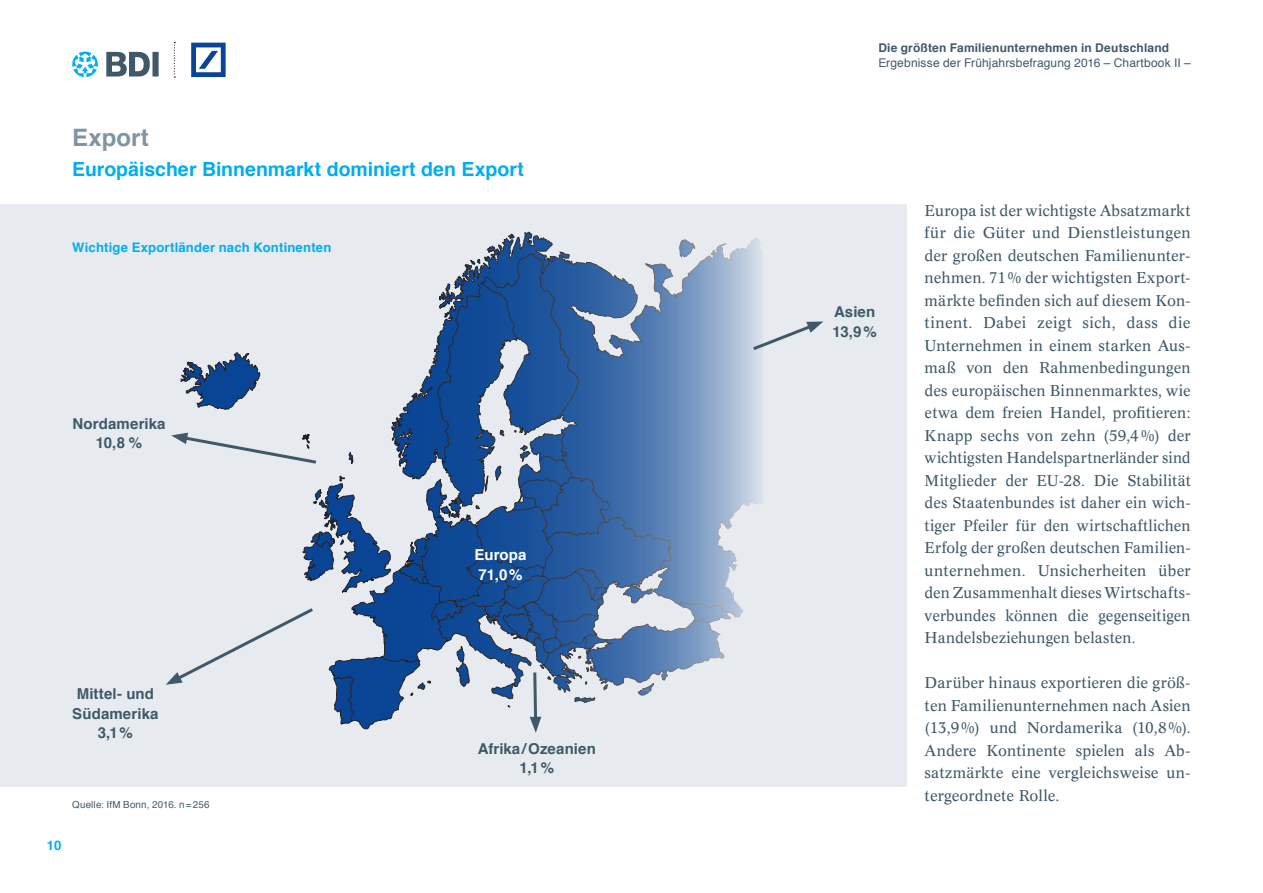
<style>
.page{position:relative;width:1263px;height:893px;background:#fff}
.page>*{position:absolute;margin:0;border:0;box-sizing:border-box;transform-origin:0 0}
.t1{font:700 24px "Helvetica";color:#8094a1}
.t2{font:700 19.5px "Helvetica";color:#00aeef}
.t3{font:15.3px/22.5px "Concorde BQ";letter-spacing:.005em;color:#405968;text-align:justify}
.t4{font:700 15px/19.5px "Helvetica";letter-spacing:.005em;color:#405968;text-align:center}
.t5{font:700 15px/19.5px "Helvetica";letter-spacing:.005em;color:#fff}
.t6{font:700 13.2px "Helvetica";letter-spacing:.01em;color:#00aeef}
.t7{font:12px "Helvetica";letter-spacing:.01em;color:#405968}
.t8{font:700 12px "Helvetica";letter-spacing:.015em;color:#405968}
.t9{font:9.75px "Helvetica";letter-spacing:.02em;color:#405968}
</style>
<div class="page">
<svg style="left:174px;top:42px;width:1px;height:36px"></svg>
<svg style="left:191px;top:43px;width:35px;height:34px"></svg>
<svg style="left:72px;top:52px;width:26px;height:25px"></svg>
<svg style="left:106px;top:52px;width:53px;height:25px"></svg>
<div style="left:0;top:204px;width:906px;height:583px;background:#e7ebef"></div>
<svg style="left:528px;top:231px;width:234px;height:387px"></svg>
<svg style="left:166px;top:232px;width:565px;height:501px"></svg>
<svg style="left:750px;top:321px;width:73px;height:32px"></svg>
<h1 class="t1" style="left:72px;top:118px;width:78px">Export</h1>
<p class="t2" style="left:72px;top:154px;width:453px">Europäischer Binnenmarkt dominiert den Export</p>
<p class="t6" style="left:72px;top:237px;width:261px">Wichtige Exportländer nach Kontinenten</p>
<p class="t4" style="left:73px;top:414px;width:94px">Nordamerika<br>10,8 %</p>
<p class="t4" style="left:72px;top:685px;width:88px">Mittel- und<br>Südamerika<br>3,1%</p>
<p class="t9" style="left:72px;top:797px;width:139px">Quelle: IfM Bonn, 2016. n=256</p>
<p class="t6" style="left:47px;top:835px;width:16px">10</p>
<p class="t5" style="left:474px;top:545px;width:53px">Europa<br>71,0%</p>
<p class="t4" style="left:478px;top:739px;width:120px">Afrika/Ozeanien<br>1,1 %</p>
<p class="t8" style="left:878px;top:38px;width:292px">Die größten Familienunternehmen in Deutschland</p>
<p class="t7" style="left:878px;top:53px;width:314px">Ergebnisse der Frühjahrsbefragung 2016 – Chartbook II –</p>
<p class="t4" style="left:833px;top:302px;width:46px;text-align:left">Asien<br>13,9%</p>
<p class="t3" style="left:925px;top:199px;width:268px">Europa ist der wichtigste Absatzmarkt für die Güter und Dienstleistungen der großen deutschen Familienunter&shy;nehmen. 71% der wichtigsten Export&shy;märkte befinden sich auf diesem Kon&shy;tinent. Dabei zeigt sich, dass die Unternehmen in einem starken Aus&shy;maß von den Rahmenbedingungen des europäischen Binnenmarktes, wie etwa dem freien Handel, profitieren:<br>Knapp sechs von zehn (59,4%) der wichtigsten Handelspartnerländer sind Mitglieder der EU-28. Die Stabilität des Staatenbundes ist daher ein wich&shy;tiger Pfeiler für den wirtschaftlichen Erfolg der großen deutschen Familien&shy;unternehmen. Unsicherheiten über den Zusammenhalt dieses Wirtschafts&shy;verbundes können die gegenseitigen Handelsbeziehungen belasten.</p>
<p class="t3" style="left:925px;top:672px;width:268px">Darüber hinaus exportieren die größ&shy;ten Familienunternehmen nach Asien (13,9%) und Nordamerika (10,8%).<br>Andere Kontinente spielen als Ab&shy;satzmärkte eine vergleichsweise un&shy;tergeordnete Rolle.</p>
</div>
